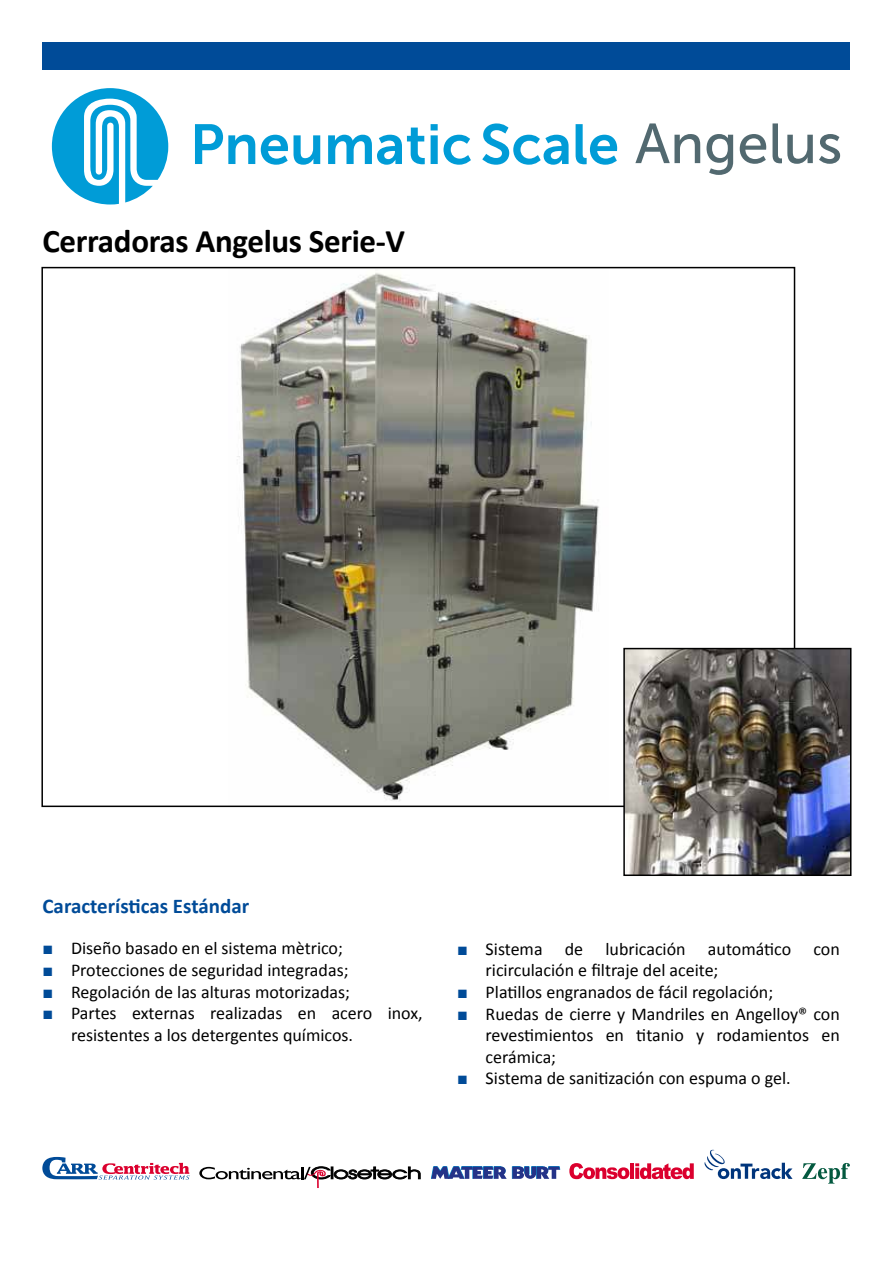
<style>
.page{position:relative;width:893px;height:1263px;background:#fff}
.page>*{position:absolute;margin:0;border:0;box-sizing:border-box;transform-origin:0 0}
.t1{font:700 33px "Calibri";letter-spacing:-.01em;color:#000}
.t2{font:700 21px "Calibri";color:#004b98}
.t3{font:18px/21.6px "Calibri";color:#000}
.s1{font-family:"Arial";font-weight:900;color:#004b98}
</style>
<div class="page">
<svg style="left:42px;top:1157px;width:148px;height:22px"></svg>
<svg style="left:431px;top:1166px;width:129px;height:13px"></svg>
<svg style="left:569px;top:1163px;width:60px;height:16px"></svg>
<hr style="left:630px;top:1163px;width:4px;height:16px;background:#db002e">
<svg style="left:635px;top:1163px;width:59px;height:16px"></svg>
<svg style="left:199px;top:1166px;width:221px;height:22px"></svg>
<svg style="left:802px;top:1163px;width:48px;height:20px"></svg>
<svg style="left:704px;top:1150px;width:89px;height:29px"></svg>
<img style="left:237px;top:272px;width:362px;height:529px">
<img style="left:626px;top:651px;width:222px;height:222px">
<div style="left:623px;top:648px;width:228px;height:228px;border:2px solid #000"></div>
<svg style="left:195px;top:124px;width:60px;height:40px"></svg>
<svg style="left:261px;top:135px;width:59px;height:30px"></svg>
<svg style="left:328px;top:128px;width:97px;height:37px"></svg>
<svg style="left:431px;top:124px;width:40px;height:41px"></svg>
<svg style="left:482px;top:123px;width:87px;height:42px"></svg>
<svg style="left:576px;top:124px;width:41px;height:41px"></svg>
<svg style="left:635px;top:123px;width:65px;height:40px"></svg>
<svg style="left:706px;top:134px;width:27px;height:41px"></svg>
<svg style="left:740px;top:134px;width:26px;height:30px"></svg>
<svg style="left:772px;top:123px;width:41px;height:41px"></svg>
<svg style="left:819px;top:134px;width:21px;height:30px"></svg>
<svg style="left:52px;top:88px;width:116px;height:116px"></svg>
<div style="left:43px;top:43px;width:807px;height:27px;background:#004b98"></div>
<h1 class="t1" style="left:43px;top:221px;width:364px">Cerradoras Angelus Serie-V</h1>
<p class="t2" style="left:43px;top:893px;width:208px">Características Estándar</p>
<p class="t3" style="left:43px;top:937px;width:302px"><span class="s1">■</span> Diseño basado en el sistema mètrico;</p>
<p class="t3" style="left:43px;top:958px;width:307px"><span class="s1">■</span> Protecciones de seguridad integradas;</p>
<p class="t3" style="left:43px;top:980px;width:309px"><span class="s1">■</span> Regolación de las alturas motorizadas;</p>
<p class="t3" style="left:71px;top:1002px;width:353px;text-indent:-28px"><span class="s1">■</span> Partes externas realizadas en acero inox, resistentes a los detergentes químicos.</p>
<p class="t3" style="left:486px;top:937px;width:356px;text-indent:-28px"><span class="s1">■</span> Sistema de lubricación automático con ricirculación e filtraje del aceite;</p>
<p class="t3" style="left:457px;top:980px;width:318px"><span class="s1">■</span> Platillos engranados de fácil regolación;</p>
<p class="t3" style="left:486px;top:1002px;width:356px;text-align:justify;text-indent:-28px"><span class="s1">■</span> Ruedas de cierre y Mandriles en Angelloy® con revestimientos en titanio y rodamientos en cerámica;</p>
<p class="t3" style="left:457px;top:1067px;width:335px"><span class="s1">■</span> Sistema de sanitización con espuma o gel.</p>
</div>
